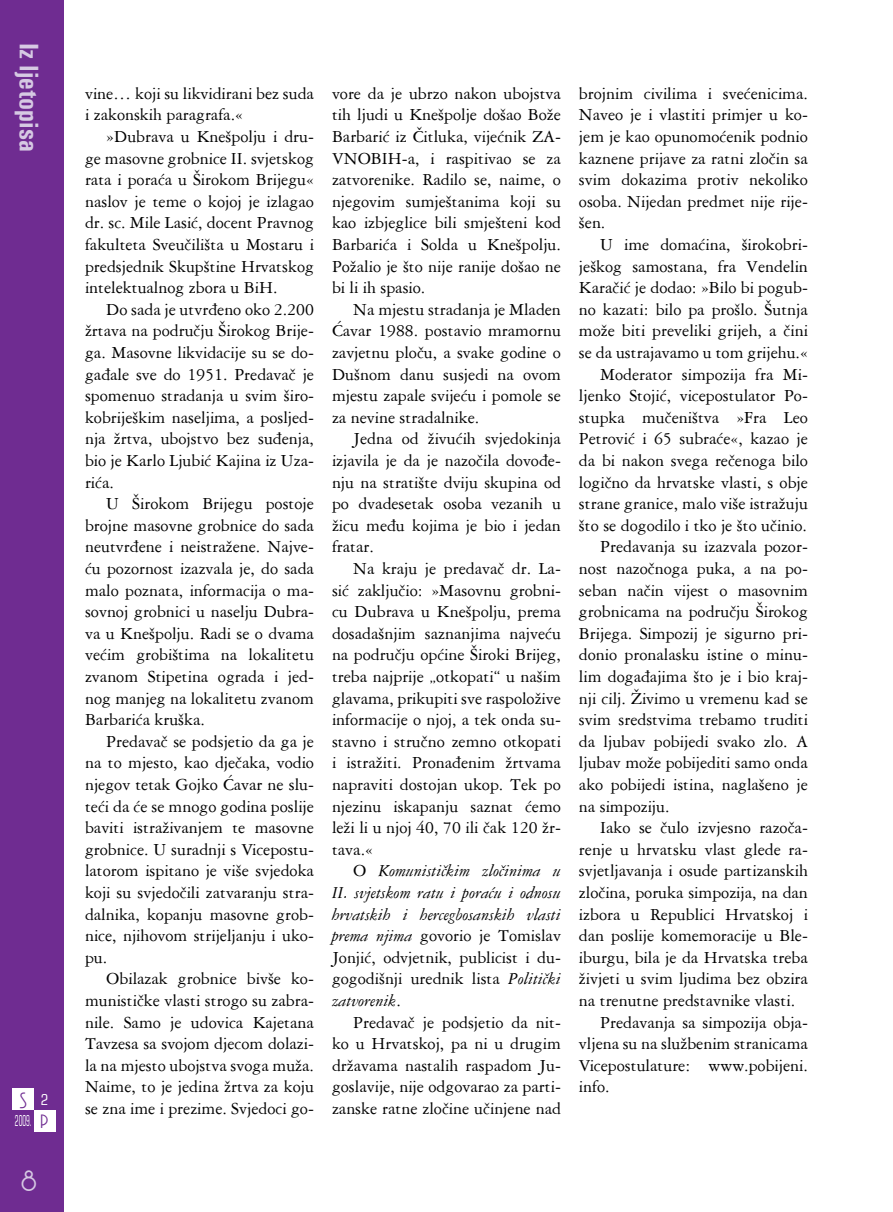
<style>
.page{position:relative;width:893px;height:1212px;background:#fff}
.page>*{position:absolute;margin:0;border:0;box-sizing:border-box;transform-origin:0 0}
.t1{font:700 condensed 27px "Univers";color:#d6c9e3}
.t2{font:27px "Andes";color:#d6c9e3}
.t3{font:18px/21.6px "American Garamond BT";color:#000;text-align:justify}
.t4{font:italic 18px/21.6px "American Garamond BT";color:#000;text-align:justify}
.t5{font:18px "Andes";color:#6f2c91}
.t6{font:condensed 15px "Square 721 BT";color:#fff;scale:.5 1}
.t7{font:condensed 15px "Square 721 BT";color:#fff}
.s1{font-family:"Andes";font-stretch:normal;font-size:18px;color:#6f2c91}
.s2{font-style:normal}
</style>
<div class="page">
<div style="left:0;top:0;width:64px;height:1212px;background:#6f2c91"></div>
<div style="left:13px;top:1089px;width:21px;height:21px;background:#fff"></div>
<div style="left:34px;top:1110px;width:21px;height:21px;background:#fff"></div>
<h1 class="t1" style="left:46px;top:43px;width:110px;rotate:90deg">Iz ljetopisa</h1>
<p class="t5" style="left:20px;top:1092px;width:8px">S</p>
<p class="t6" style="left:15px;top:1112px;width:68px">2009. <span class="s1">p</span></p>
<p class="t7" style="left:41px;top:1090px;width:9px">2</p>
<h1 class="t2" style="left:21px;top:1169px;width:17px">8</h1>
<p class="t3" style="left:85px;top:82px;width:230px">vine… koji su likvidirani bez suda i zakonskih paragrafa.«</p>
<p class="t3" style="left:85px;top:125px;width:230px;text-indent:21px">»Dubrava u Knešpolju i dru&shy;ge masovne grobnice II. svjetskog rata i poraća u Širokom Brijegu« naslov je teme o kojoj je izlagao dr. sc. Mile Lasić, docent Pravnog fakulteta Sveučilišta u Mostaru i predsjednik Skupštine Hrvatskog intelektualnog zbora u BiH.</p>
<p class="t3" style="left:85px;top:298px;width:230px;text-indent:21px">Do sada je utvrđeno oko 2.200 žrtava na području Širokog Brije&shy;ga. Masovne likvidacije su se do&shy;gađale sve do 1951. Predavač je spomenuo stradanja u svim širo&shy;kobriješkim naseljima, a posljed&shy;nja žrtva, ubojstvo bez suđenja, bio je Karlo Ljubić Kajina iz Uza&shy;rića.</p>
<p class="t3" style="left:85px;top:492px;width:230px;text-indent:21px">U Širokom Brijegu postoje brojne masovne grobnice do sada neutvrđene i neistražene. Najve&shy;ću pozornost izazvala je, do sada malo poznata, informacija o ma&shy;sovnoj grobnici u naselju Dubra&shy;va u Knešpolju. Radi se o dvama većim grobištima na lokalitetu zvanom Stipetina ograda i jed&shy;nog manjeg na lokalitetu zvanom Barbarića kruška.</p>
<p class="t3" style="left:85px;top:730px;width:230px;text-indent:21px">Predavač se podsjetio da ga je na to mjesto, kao dječaka, vodio njegov tetak Gojko Ćavar ne slu&shy;teći da će se mnogo godina poslije baviti istraživanjem te masovne grobnice. U suradnji s Vicepostu&shy;latorom ispitano je više svjedoka koji su svjedočili zatvaranju stra&shy;dalnika, kopanju masovne grob&shy;nice, njihovom strijeljanju i uko&shy;pu.</p>
<p class="t3" style="left:85px;top:968px;width:230px;text-indent:21px">Obilazak grobnice bivše ko&shy;munističke vlasti strogo su zabra&shy;nile. Samo je udovica Kajetana Tavzesa sa svojom djecom dolazi&shy;la na mjesto ubojstva svoga muža.<br>Naime, to je jedina žrtva za koju se zna ime i prezime. Svjedoci go-</p>
<p class="t3" style="left:332px;top:82px;width:230px">vore da je ubrzo nakon ubojstva tih ljudi u Knešpolje došao Bože Barbarić iz Čitluka, vijećnik ZA-VNOBIH-a, i raspitivao se za zatvorenike. Radilo se, naime, o njegovim sumještanima koji su kao izbjeglice bili smješteni kod Barbarića i Solda u Knešpolju.<br>Požalio je što nije ranije došao ne bi li ih spasio.</p>
<p class="t3" style="left:332px;top:298px;width:230px;text-indent:21px">Na mjestu stradanja je Mladen Ćavar 1988. postavio mramornu zavjetnu ploču, a svake godine o Dušnom danu susjedi na ovom mjestu zapale svijeću i pomole se za nevine stradalnike.</p>
<p class="t3" style="left:332px;top:428px;width:230px;text-indent:21px">Jedna od živućih svjedokinja izjavila je da je nazočila dovođe&shy;nju na stratište dviju skupina od po dvadesetak osoba vezanih u žicu među kojima je bio i jedan fratar.</p>
<p class="t3" style="left:332px;top:557px;width:230px;text-indent:21px">Na kraju je predavač dr. La&shy;sić zaključio: »Masovnu grobni&shy;cu Dubrava u Knešpolju, prema dosadašnjim saznanjima najveću na području općine Široki Brijeg, treba najprije „otkopati“ u našim glavama, prikupiti sve raspoložive informacije o njoj, a tek onda su&shy;stavno i stručno zemno otkopati i istražiti. Pronađenim žrtvama napraviti dostojan ukop. Tek po njezinu iskapanju saznat ćemo leži li u njoj 40, 70 ili čak 120 žr&shy;tava.«</p>
<p class="t4" style="left:332px;top:860px;width:230px;text-indent:21px"><span class="s2">O</span> Komunističkim zločinima u II. svjetskom ratu i poraću i odnosu hrvatskih i hercegbosanskih vlasti prema njima <span class="s2">govorio je Tomislav Jonjić, odvjetnik, publicist i du&shy;gogodišnji urednik lista</span> Politički zatvorenik<span class="s2">.</span></p>
<p class="t3" style="left:332px;top:1011px;width:230px;text-indent:21px">Predavač je podsjetio da nit&shy;ko u Hrvatskoj, pa ni u drugim državama nastalih raspadom Ju&shy;goslavije, nije odgovarao za parti&shy;zanske ratne zločine učinjene nad</p>
<p class="t3" style="left:579px;top:82px;width:230px">brojnim civilima i svećenicima.<br>Naveo je i vlastiti primjer u ko&shy;jem je kao opunomoćenik podnio kaznene prijave za ratni zločin sa svim dokazima protiv nekoliko osoba. Nijedan predmet nije rije&shy;šen.</p>
<p class="t3" style="left:600px;top:233px;width:209px">U ime domaćina, širokobri-</p>
<p class="t3" style="left:579px;top:255px;width:230px">ješkog samostana, fra Vendelin</p>
<p class="t3" style="left:579px;top:276px;width:230px">Karačić je dodao: »Bilo bi pogub-</p>
<p class="t3" style="left:579px;top:298px;width:230px">no kazati: bilo pa prošlo. Šutnja</p>
<p class="t3" style="left:579px;top:320px;width:230px">može biti preveliki grijeh, a čini</p>
<p class="t3" style="left:579px;top:341px;width:230px">se da ustrajavamo u tom grijehu.«</p>
<p class="t3" style="left:600px;top:363px;width:209px">Moderator simpozija fra Mi-</p>
<p class="t3" style="left:579px;top:384px;width:230px">ljenko Stojić, vicepostulator Po-</p>
<p class="t3" style="left:579px;top:406px;width:230px">stupka mučeništva »Fra Leo</p>
<p class="t3" style="left:579px;top:428px;width:230px">Petrović i 65 subraće«, kazao je</p>
<p class="t3" style="left:579px;top:449px;width:230px">da bi nakon svega rečenoga bilo</p>
<p class="t3" style="left:579px;top:471px;width:230px">logično da hrvatske vlasti, s obje</p>
<p class="t3" style="left:579px;top:492px;width:230px">strane granice, malo više istražuju</p>
<p class="t3" style="left:579px;top:514px;width:230px">što se dogodilo i tko je što učinio.</p>
<p class="t3" style="left:600px;top:536px;width:209px">Predavanja su izazvala pozor-</p>
<p class="t3" style="left:579px;top:557px;width:230px">nost nazočnoga puka, a na po-</p>
<p class="t3" style="left:579px;top:579px;width:230px">seban način vijest o masovnim</p>
<p class="t3" style="left:579px;top:600px;width:230px">grobnicama na području Širokog</p>
<p class="t3" style="left:579px;top:622px;width:230px">Brijega. Simpozij je sigurno pri-</p>
<p class="t3" style="left:579px;top:644px;width:230px">donio pronalasku istine o minu-</p>
<p class="t3" style="left:579px;top:665px;width:230px">lim događajima što je i bio kraj-</p>
<p class="t3" style="left:579px;top:687px;width:230px">nji cilj. Živimo u vremenu kad se</p>
<p class="t3" style="left:579px;top:708px;width:230px">svim sredstvima trebamo truditi</p>
<p class="t3" style="left:579px;top:730px;width:230px">da ljubav pobijedi svako zlo. A</p>
<p class="t3" style="left:579px;top:752px;width:230px">ljubav može pobijediti samo onda</p>
<p class="t3" style="left:579px;top:773px;width:230px">ako pobijedi istina, naglašeno je</p>
<p class="t3" style="left:579px;top:795px;width:92px">na simpoziju.</p>
<p class="t3" style="left:600px;top:816px;width:209px">Iako se čulo izvjesno razoča-</p>
<p class="t3" style="left:579px;top:838px;width:230px">renje u hrvatsku vlast glede ra-</p>
<p class="t3" style="left:579px;top:860px;width:230px">svjetljavanja i osude partizanskih</p>
<p class="t3" style="left:579px;top:881px;width:230px">zločina, poruka simpozija, na dan</p>
<p class="t3" style="left:579px;top:903px;width:230px">izbora u Republici Hrvatskoj i</p>
<p class="t3" style="left:579px;top:924px;width:230px">dan poslije komemoracije u Ble-</p>
<p class="t3" style="left:579px;top:946px;width:230px">iburgu, bila je da Hrvatska treba</p>
<p class="t3" style="left:579px;top:968px;width:230px">živjeti u svim ljudima bez obzira</p>
<p class="t3" style="left:579px;top:989px;width:218px">na trenutne predstavnike vlasti.</p>
<p class="t3" style="left:600px;top:1011px;width:209px">Predavanja sa simpozija obja-</p>
<p class="t3" style="left:579px;top:1032px;width:230px">vljena su na službenim stranicama</p>
<p class="t3" style="left:579px;top:1054px;width:230px">Vicepostulature: www.pobijeni.</p>
<p class="t3" style="left:579px;top:1076px;width:32px">info.</p>
</div>
